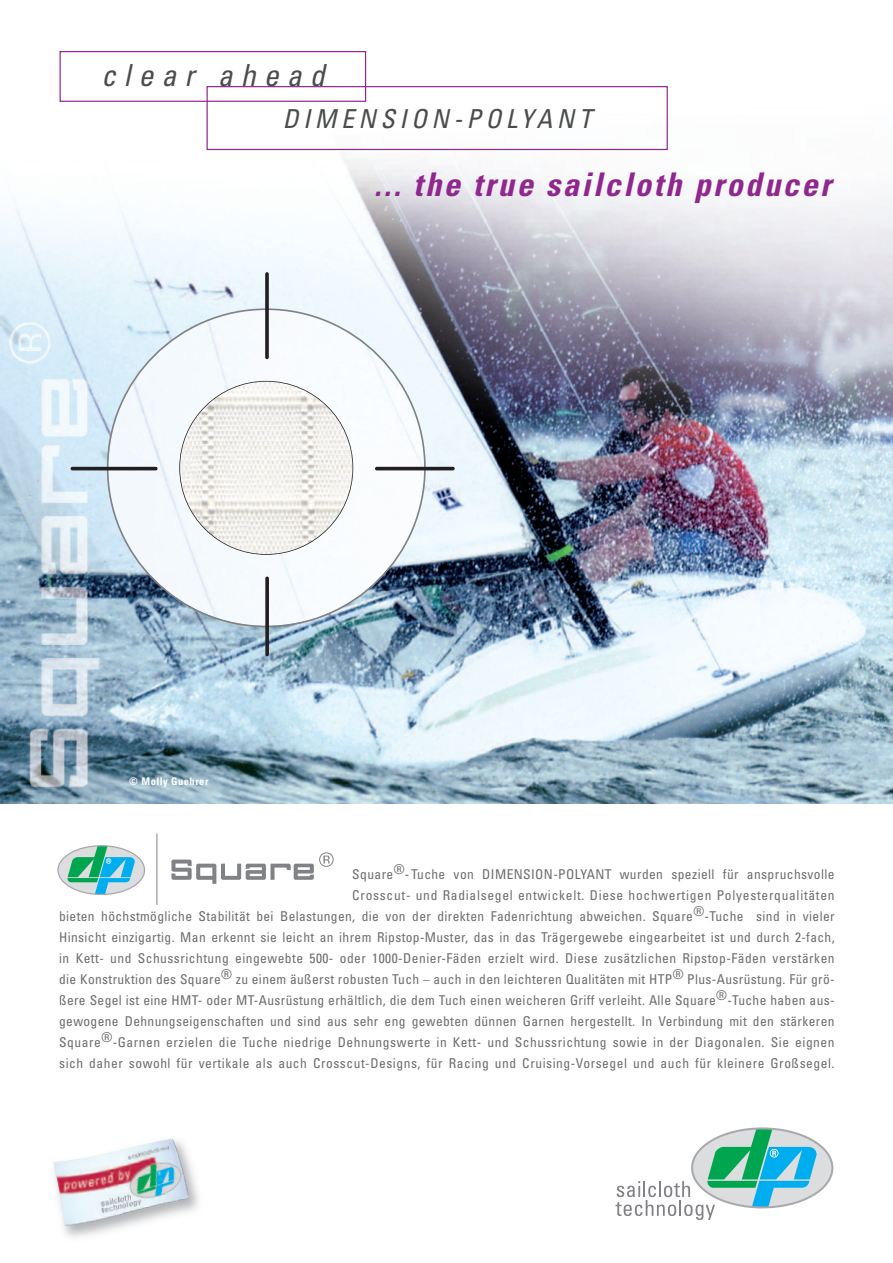
<style>
.page{position:relative;width:893px;height:1263px;background:#fff}
.page>*{position:absolute;margin:0;border:0;box-sizing:border-box;transform-origin:0 0}
.t1{font:italic 700 condensed 32.55px "Univers";letter-spacing:.075em;color:#90268f}
.t2{font:italic condensed 30.45px "Univers";letter-spacing:.265em;color:#4b4c4d}
.t3{font:italic condensed 26.1px "Univers";letter-spacing:.175em;color:#4b4c4d}
.t4{font:condensed 13.5px/21px "Univers";letter-spacing:.025em;color:#6c6d70;text-align:right}
.t5{font:700 condensed 10.5px "Univers";letter-spacing:.045em;color:#fff}
</style>
<div class="page">
<img style="left:0;top:51px;width:893px;height:753px">
<svg style="left:107px;top:308px;width:319px;height:319px"></svg>
<img style="left:180px;top:381px;width:173px;height:173px;border-radius:50%">
<hr style="left:71px;top:467px;width:87px;height:3px;background:#231f20;border-radius:2px">
<svg style="left:265px;top:272px;width:4px;height:87px"></svg>
<svg style="left:265px;top:577px;width:4px;height:79px"></svg>
<hr style="left:375px;top:467px;width:80px;height:3px;background:#231f20;border-radius:2px">
<div style="left:692px;top:1128px;width:140px;height:79px;background:#dcdddf;border-radius:50%"></div>
<svg style="left:616px;top:1130px;width:201px;height:90px"></svg>
<div style="left:691px;top:1127px;width:142px;height:81px;border:2px solid #a8a9ad;border-radius:50%"></div>
<img style="left:53px;top:1151px;width:146px;height:86px">
<img style="left:116px;top:1138px;width:73px;height:78px">
<hr style="left:156px;top:833px;width:1px;height:72px;background:#808285">
<div style="left:58px;top:846px;width:87px;height:48px;background:#dcdddf;border-radius:50%"></div>
<svg style="left:67px;top:846px;width:68px;height:48px"></svg>
<div style="left:57px;top:845px;width:88px;height:50px;border:1px solid #a8a9ad;border-radius:50%"></div>
<svg style="left:171px;top:852px;width:163px;height:32px"></svg>
<div style="left:207px;top:86px;width:461px;height:64px;border:1px solid #90268f"></div>
<div style="left:60px;top:51px;width:306px;height:51px;border:1px solid #90268f"></div>
<h2 class="t2" style="left:101px;top:64px;width:225px">clear ahead</h2>
<h3 class="t3" style="left:283px;top:109px;width:310px">DIMENSION-POLYANT</h3>
<h1 class="t1" style="left:374px;top:172px;width:459px">... the true sailcloth producer</h1>
<p class="t5" style="left:129px;top:778px;width:81px">© Molly Guehrer</p>
<p class="t4" style="left:59px;top:864px;width:777px">Square®-Tuche von DIMENSION-POLYANT wurden speziell für anspruchsvolle<br>Crosscut- und Radialsegel entwickelt. Diese hochwertigen Polyesterqualitäten<br>bieten höchstmögliche Stabilität bei Belastungen, die von der direkten Fadenrichtung abweichen. Square®-Tuche sind in vieler Hinsicht einzigartig. Man erkennt sie leicht an ihrem Ripstop-Muster, das in das Trägergewebe eingearbeitet ist und durch 2-fach, in Kett- und Schussrichtung eingewebte 500- oder 1000-Denier-Fäden erzielt wird. Diese zusätzlichen Ripstop-Fäden verstärken die Konstruktion des Square® zu einem äußerst robusten Tuch – auch in den leichteren Qualitäten mit HTP® Plus-Ausrüstung. Für grö&shy;ßere Segel ist eine HMT- oder MT-Ausrüstung erhältlich, die dem Tuch einen weicheren Griff verleiht. Alle Square®-Tuche haben aus&shy;gewogene Dehnungseigenschaften und sind aus sehr eng gewebten dünnen Garnen hergestellt. In Verbindung mit den stärkeren Square®-Garnen erzielen die Tuche niedrige Dehnungswerte in Kett- und Schussrichtung sowie in der Diagonalen. Sie eignen sich daher sowohl für vertikale als auch Crosscut-Designs, für Racing und Cruising-Vorsegel und auch für kleinere Großsegel.</p>
</div>
